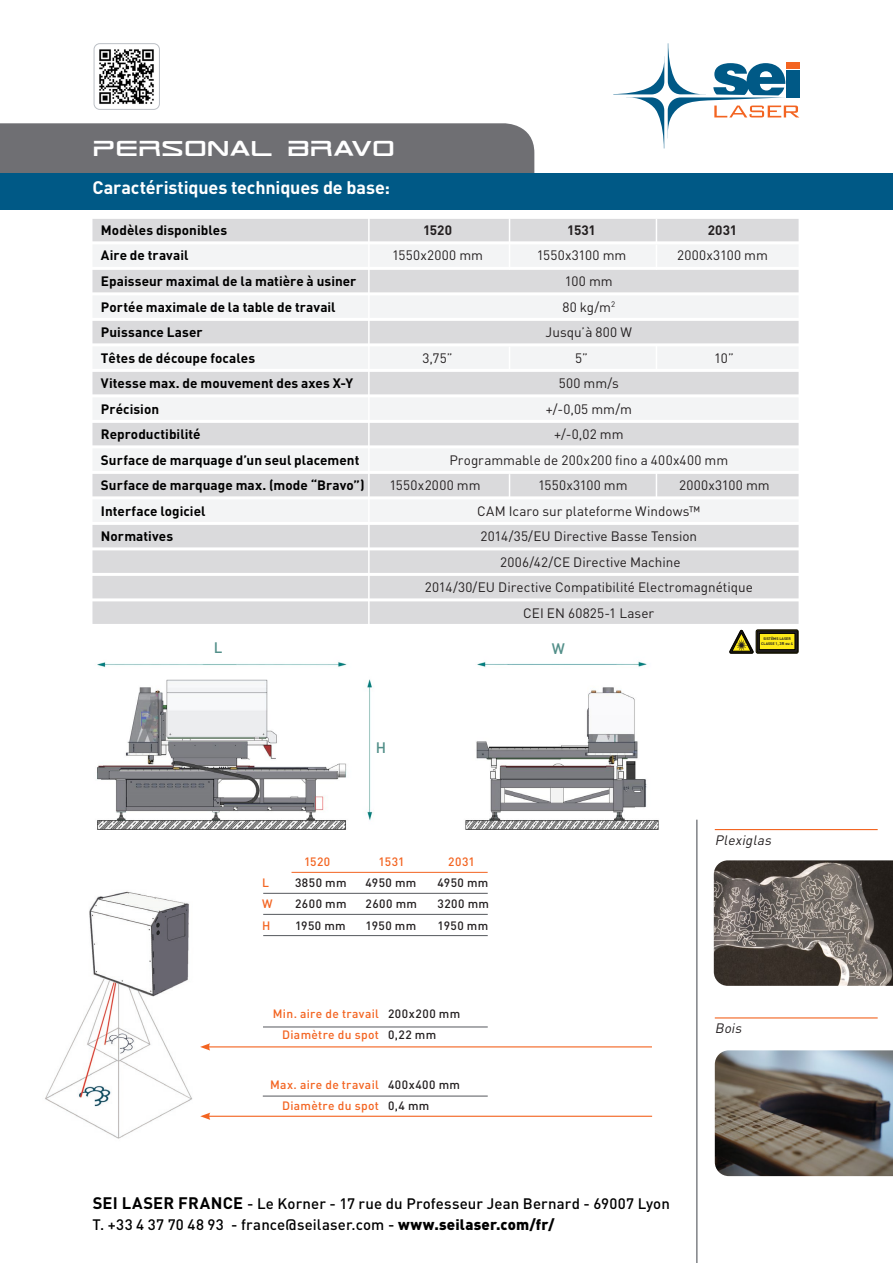
<style>
.page{position:relative;width:893px;height:1263px;background:#fff}
.page>*{position:absolute;margin:0;border:0;box-sizing:border-box;transform-origin:0 0}
.t1{font:28.5px "TR 909";color:#fff}
.t2{font:700 18px "DIN Pro";letter-spacing:-.01em;color:#fff}
.t3{font:500 15px "DIN Pro";letter-spacing:.01em;color:#000}
.t4{font:500 15px "DIN Pro";color:#528f89}
.arancino{font:13.5px "DIN Pro";letter-spacing:.005em;color:#231f20}
.arancino-2{font:700 13.5px "DIN Pro";letter-spacing:.005em;color:#000}
.grigino{font:700 13.5px "DIN Pro";letter-spacing:.005em;color:#000}
.grigino-2{font:13.5px "DIN Pro";letter-spacing:.01em;color:#231f20}
.t5{font:italic 13.5px "DIN Pro";color:#231f20}
.arancino-3{font:700 13.5px "DIN Pro";color:#231f20}
.t6{font:500 12px "DIN Pro";letter-spacing:.03em;color:#f36421}
.t7{font:500 12px "DIN Pro";letter-spacing:.03em;color:#231f20}
.t8{font:700 3.75px "DIN Pro";color:#231f20}
.s1{color:#231f20}
.s2{font-weight:700;font-size:16.5px}
.s3{font-weight:900}
.s4{font-size:4.05px}
</style>
<div class="page">
<img style="left:45px;top:891px;width:195px;height:248px">
<div style="left:0;top:123px;width:534px;height:51px;background:#6f6f73"></div>
<div style="left:0;top:174px;width:893px;height:36px;background:#005986"></div>
<svg style="left:613px;top:43px;width:186px;height:106px"></svg>
<hr style="left:696px;top:820px;width:1px;height:443px;background:#55585d">
<img style="left:714px;top:860px;width:179px;height:126px">
<img style="left:715px;top:1050px;width:178px;height:126px">
<hr style="left:715px;top:829px;width:163px;height:1px;background:#f36421">
<hr style="left:715px;top:1017px;width:163px;height:1px;background:#f36421">
<div style="left:756px;top:630px;width:42px;height:23px;border:1px solid #000;border-radius:2px"></div>
<div style="left:757px;top:631px;width:40px;height:21px;border:1px solid #000"></div>
<svg style="left:729px;top:630px;width:24px;height:23px"></svg>
<div style="left:759px;top:633px;width:36px;height:17px;background:#ffeb19;border:1px solid #000"></div>
<img style="left:99px;top:49px;width:55px;height:55px">
<div style="left:94px;top:43px;width:66px;height:67px;border:1px solid #bcc0c6;border-radius:6px"></div>
<div style="left:92px;top:219px;width:707px;height:22px;background:#dadadc"></div>
<div style="left:92px;top:244px;width:707px;height:23px;background:#f3f4f5"></div>
<div style="left:92px;top:270px;width:707px;height:22px;background:#dadadc"></div>
<div style="left:92px;top:295px;width:707px;height:23px;background:#f3f4f5"></div>
<div style="left:92px;top:321px;width:707px;height:22px;background:#dadadc"></div>
<div style="left:92px;top:346px;width:707px;height:23px;background:#f3f4f5"></div>
<div style="left:92px;top:372px;width:707px;height:22px;background:#dadadc"></div>
<div style="left:92px;top:397px;width:707px;height:23px;background:#f3f4f5"></div>
<div style="left:92px;top:423px;width:707px;height:22px;background:#dadadc"></div>
<div style="left:92px;top:448px;width:707px;height:23px;background:#f3f4f5"></div>
<div style="left:92px;top:474px;width:707px;height:22px;background:#dadadc"></div>
<div style="left:92px;top:499px;width:707px;height:23px;background:#f3f4f5"></div>
<div style="left:92px;top:525px;width:707px;height:22px;background:#dadadc"></div>
<div style="left:92px;top:550px;width:707px;height:23px;background:#dadadc"></div>
<div style="left:92px;top:576px;width:707px;height:22px;background:#dadadc"></div>
<div style="left:92px;top:601px;width:707px;height:23px;background:#dadadc"></div>
<img style="left:97px;top:661px;width:562px;height:169px">
<hr style="left:208px;top:1046px;width:444px;height:1px;background:#f36421">
<svg style="left:200px;top:1043px;width:10px;height:7px"></svg>
<hr style="left:208px;top:1116px;width:444px;height:1px;background:#f36421">
<svg style="left:200px;top:1112px;width:10px;height:8px"></svg>
<svg style="left:509px;top:343px;width:1px;height:26px"></svg>
<svg style="left:656px;top:343px;width:1px;height:26px"></svg>
<svg style="left:509px;top:474px;width:1px;height:22px"></svg>
<svg style="left:656px;top:474px;width:1px;height:22px"></svg>
<svg style="left:656px;top:219px;width:1px;height:48px"></svg>
<svg style="left:509px;top:219px;width:1px;height:48px"></svg>
<hr style="left:368px;top:214px;width:2px;height:420px;background:#fff">
<hr style="left:292px;top:872px;width:196px;height:1px;background:#f36421">
<hr style="left:263px;top:893px;width:225px;height:1px;background:#55585d">
<hr style="left:263px;top:914px;width:225px;height:1px;background:#55585d">
<hr style="left:263px;top:935px;width:225px;height:1px;background:#55585d">
<hr style="left:263px;top:1026px;width:225px;height:1px;background:#55585d">
<hr style="left:263px;top:1096px;width:225px;height:1px;background:#55585d">
<p class="t1" style="left:93px;top:130px;width:304px">personal bravo</p>
<p class="t2" style="left:92px;top:176px;width:299px">Caractéristiques techniques de base:</p>
<p class="arancino-2" style="left:101px;top:221px;width:128px">Modèles disponibles</p>
<p class="arancino-3" style="left:423px;top:221px;width:30px">1520</p>
<p class="arancino-3" style="left:567px;top:221px;width:30px">1531</p>
<p class="arancino-3" style="left:708px;top:221px;width:31px">2031</p>
<p class="grigino" style="left:101px;top:246px;width:89px">Aire de travail</p>
<p class="grigino-2" style="left:392px;top:245px;width:93px">1550x2000 mm</p>
<p class="grigino-2" style="left:537px;top:245px;width:91px">1550x3100 mm</p>
<p class="grigino-2" style="left:677px;top:245px;width:92px">2000x3100 mm</p>
<p class="arancino-2" style="left:101px;top:272px;width:257px">Epaisseur maximal de la matière à usiner</p>
<p class="arancino" style="left:565px;top:270px;width:49px">100 mm</p>
<p class="grigino" style="left:101px;top:297px;width:236px">Portée maximale de la table de travail</p>
<p class="grigino-2" style="left:562px;top:296px;width:54px">80 kg/m<sup>2</sup></p>
<p class="arancino-2" style="left:101px;top:323px;width:103px">Puissance Laser</p>
<p class="arancino" style="left:546px;top:321px;width:88px">Jusqu’à 800 W</p>
<p class="grigino" style="left:101px;top:348px;width:156px">Têtes de découpe focales</p>
<p class="grigino-2" style="left:422px;top:347px;width:32px">3,75”</p>
<p class="grigino-2" style="left:575px;top:347px;width:14px">5”</p>
<p class="grigino-2" style="left:714px;top:347px;width:21px">10”</p>
<p class="arancino-2" style="left:101px;top:374px;width:254px">Vitesse max. de mouvement des axes X-Y</p>
<p class="arancino" style="left:559px;top:372px;width:62px">500 mm/s</p>
<p class="grigino" style="left:101px;top:399px;width:60px">Précision</p>
<p class="grigino-2" style="left:546px;top:398px;width:88px">+/-0,05 mm/m</p>
<p class="arancino-2" style="left:101px;top:425px;width:101px">Reproductibilité</p>
<p class="arancino" style="left:554px;top:423px;width:71px">+/-0,02 mm</p>
<p class="grigino" style="left:101px;top:450px;width:260px">Surface de marquage d’un seul placement</p>
<p class="grigino-2" style="left:449px;top:449px;width:280px">Programmable de 200x200 fino a 400x400 mm</p>
<p class="arancino-2" style="left:101px;top:476px;width:265px">Surface de marquage max. (mode “Bravo”)</p>
<p class="arancino" style="left:389px;top:474px;width:93px">1550x2000 mm</p>
<p class="arancino" style="left:538px;top:474px;width:91px">1550x3100 mm</p>
<p class="arancino" style="left:679px;top:474px;width:92px">2000x3100 mm</p>
<p class="grigino" style="left:101px;top:501px;width:106px">Interface logiciel</p>
<p class="grigino-2" style="left:477px;top:500px;width:224px">CAM Icaro sur plateforme Windows™</p>
<p class="arancino-2" style="left:101px;top:527px;width:74px">Normatives</p>
<p class="arancino" style="left:480px;top:525px;width:218px">2014/35/EU Directive Basse Tension</p>
<p class="arancino" style="left:500px;top:551px;width:182px">2006/42/CE Directive Machine</p>
<p class="arancino" style="left:425px;top:576px;width:330px">2014/30/EU Directive Compatibilité Electromagnétique</p>
<p class="arancino" style="left:523px;top:602px;width:132px">CEI EN 60825-1 Laser</p>
<p class="t4" style="left:214px;top:635px;width:10px">L</p>
<p class="t4" style="left:376px;top:735px;width:12px">H</p>
<p class="t6" style="left:304px;top:852px;width:28px">1520</p>
<p class="t6" style="left:378px;top:852px;width:28px">1531</p>
<p class="t6" style="left:448px;top:852px;width:28px">2031</p>
<p class="t6" style="left:262px;top:873px;width:8px">L</p>
<p class="t7" style="left:295px;top:873px;width:53px">3850 mm</p>
<p class="t7" style="left:366px;top:873px;width:52px">4950 mm</p>
<p class="t7" style="left:438px;top:873px;width:52px">4950 mm</p>
<p class="t6" style="left:262px;top:894px;width:12px">W</p>
<p class="t7" style="left:295px;top:894px;width:53px">2600 mm</p>
<p class="t7" style="left:366px;top:894px;width:53px">2600 mm</p>
<p class="t7" style="left:438px;top:894px;width:53px">3200 mm</p>
<p class="t6" style="left:262px;top:915px;width:10px">H</p>
<p class="t7" style="left:295px;top:915px;width:52px">1950 mm</p>
<p class="t7" style="left:366px;top:915px;width:52px">1950 mm</p>
<p class="t7" style="left:438px;top:915px;width:52px">1950 mm</p>
<p class="t6" style="left:273px;top:1004px;width:189px">Min. aire de travail <span class="s1">200x200 mm</span></p>
<p class="t6" style="left:282px;top:1025px;width:156px">Diamètre du spot <span class="s1">0,22 mm</span></p>
<p class="t6" style="left:270px;top:1075px;width:192px">Max. aire de travail <span class="s1">400x400 mm</span></p>
<p class="t6" style="left:282px;top:1096px;width:149px">Diamètre du spot <span class="s1">0,4 mm</span></p>
<p class="t4" style="left:552px;top:636px;width:15px">W</p>
<p class="t3" style="left:93px;top:1191px;width:579px"><span class="s2">SEI LASER FRANCE</span> - Le Korner - 17 rue du Professeur Jean Bernard - 69007 Lyon</p>
<p class="t3" style="left:93px;top:1212px;width:463px">T. +33 4 37 70 48 93 - france@seilaser.com - <span class="s3">www.seilaser.com/fr/</span></p>
<p class="t8" style="left:763px;top:636px;width:29px">SISTÈMS LASER</p>
<p class="t8" style="left:761px;top:641px;width:33px">CLASSE 1, <span class="s4">3R ou 4</span></p>
<p class="t5" style="left:715px;top:829px;width:61px">Plexiglas</p>
<p class="t5" style="left:715px;top:1018px;width:32px">Bois</p>
</div>
